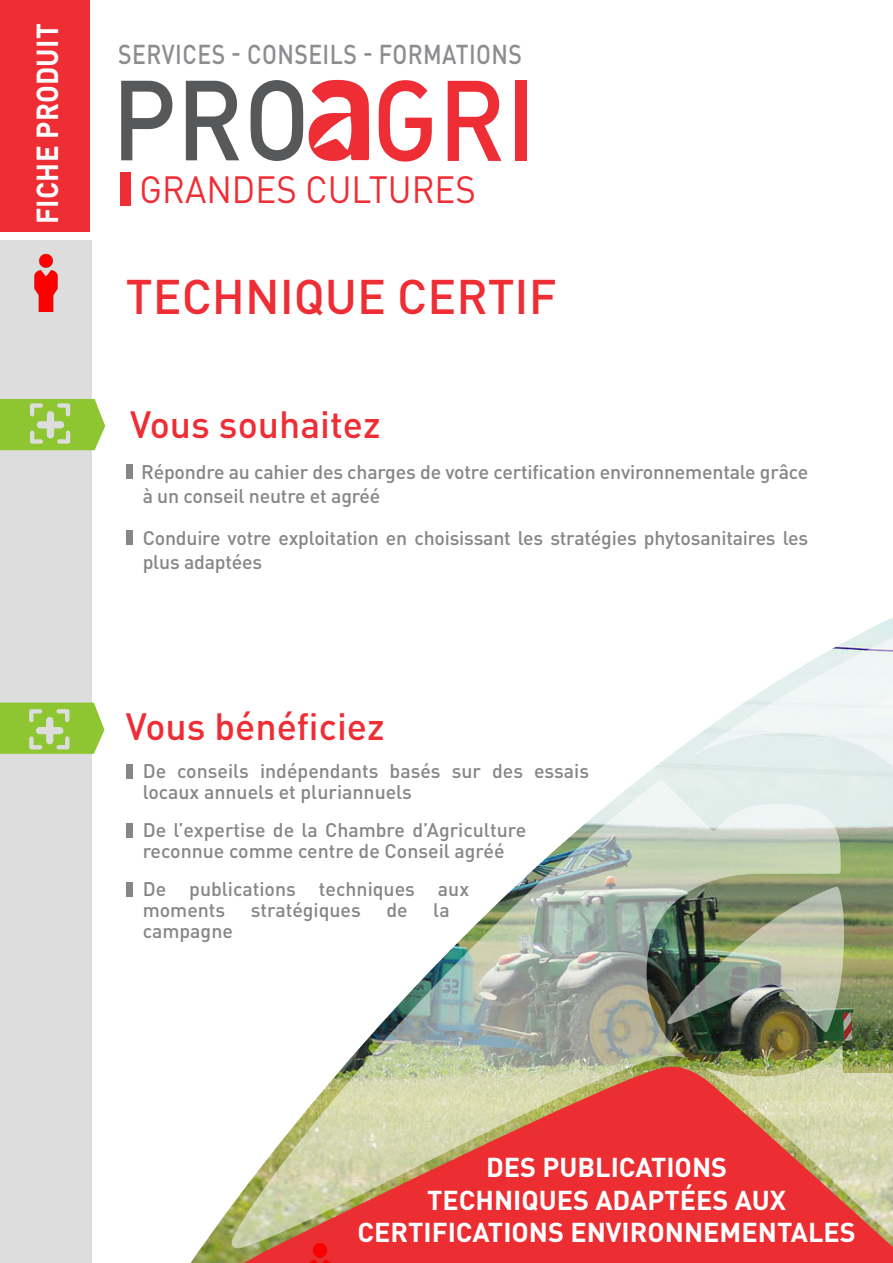
<style>
.page{position:relative;width:893px;height:1263px;background:#fff}
.page>*{position:absolute;margin:0;border:0;box-sizing:border-box;transform-origin:0 0}
.t1{font:500 48px "DIN Pro";color:#ee2d35}
.t2{font:500 37.5px "DIN Pro";color:#ee2d35}
.t3{font:37.5px "DIN Pro";color:#ee2d35;scale:.93 1}
.t4{font:700 30px "DIN Pro";letter-spacing:.01em;color:#fff;scale:.92 1}
.t5{font:700 27px/32.4px "DIN Pro";color:#fff;text-align:center}
.t6{font:500 27px "DIN Pro";letter-spacing:.02em;color:#8b8d90;scale:.85 1}
.t7{font:500 19.5px/21px "DIN Pro";letter-spacing:-.01em;color:#878586}
</style>
<div class="page">
<div style="left:0;top:240px;width:91px;height:1023px;background:#dedddd"></div>
<div style="left:0;top:0;width:90px;height:232px;background:#ee2d35"></div>
<div style="left:126px;top:764px;width:6px;height:14px;background:#878586"></div>
<div style="left:126px;top:823px;width:6px;height:14px;background:#878586"></div>
<div style="left:126px;top:882px;width:6px;height:14px;background:#878586"></div>
<svg style="left:0;top:703px;width:104px;height:51px;background:#9dcb51"></svg>
<div style="left:126px;top:465px;width:6px;height:14px;background:#878586"></div>
<div style="left:126px;top:530px;width:6px;height:14px;background:#878586"></div>
<div style="left:120px;top:173px;width:11px;height:33px;background:#ee2d35"></div>
<svg style="left:121px;top:81px;width:51px;height:79px"></svg>
<svg style="left:186px;top:81px;width:53px;height:79px"></svg>
<svg style="left:251px;top:80px;width:118px;height:81px"></svg>
<svg style="left:379px;top:80px;width:53px;height:82px"></svg>
<svg style="left:448px;top:81px;width:53px;height:80px"></svg>
<div style="left:515px;top:81px;width:12px;height:80px;background:#ee2d35"></div>
<svg style="left:0;top:399px;width:105px;height:51px;background:#9dcb51"></svg>
<img style="left:347px;top:778px;width:355px;height:284px">
<img style="left:702px;top:623px;width:191px;height:439px">
<img style="left:667px;top:886px;width:177px;height:147px">
<svg style="left:690px;top:749px;width:13px;height:9px"></svg>
<svg style="left:203px;top:1062px;width:690px;height:201px;background:#df816f"></svg>
<img style="left:34px;top:253px;width:24px;height:59px">
<img style="left:285px;top:1241px;width:69px;height:22px">
<p class="t4" style="left:27px;top:224px;width:220px;rotate:-90deg">FICHE PRODUIT</p>
<p class="t6" style="left:118px;top:36px;width:477px">SERVICES - CONSEILS - FORMATIONS</p>
<p class="t3" style="left:140px;top:164px;width:363px">GRANDES CULTURES</p>
<p class="t1" style="left:126px;top:264px;width:432px">TECHNIQUE CERTIF</p>
<p class="t2" style="left:130px;top:399px;width:252px">Vous souhaitez</p>
<p class="t7" style="left:141px;top:460px;width:669px;line-height:24px">Répondre au cahier des charges de votre certification environnementale grâce à un conseil neutre et agréé</p>
<p class="t7" style="left:143px;top:525px;width:667px;line-height:24px">Conduire votre exploitation en choisissant les stratégies phytosanitaires les plus adaptées</p>
<p class="t2" style="left:126px;top:701px;width:261px">Vous bénéficiez</p>
<p class="t7" style="left:143px;top:760px;width:448px">De conseils indépendants basés sur des essais locaux annuels et pluriannuels</p>
<p class="t7" style="left:143px;top:819px;width:385px">De l’expertise de la Chambre d’Agriculture reconnue comme centre de Conseil agréé</p>
<p class="t7" style="left:143px;top:878px;width:328px">De publications techniques aux moments</p>
<p class="t7" style="left:251px;top:899px;width:111px">stratégiques</p>
<p class="t7" style="left:386px;top:899px;width:23px">de</p>
<p class="t7" style="left:433px;top:899px;width:18px">la</p>
<p class="t7" style="left:143px;top:920px;width:92px">campagne</p>
<p class="t5" style="left:486px;top:1150px;width:243px">DES PUBLICATIONS</p>
<p class="t5" style="left:357px;top:1183px;width:500px">TECHNIQUES ADAPTÉES AUX<br>CERTIFICATIONS ENVIRONNEMENTALES</p>
</div>
